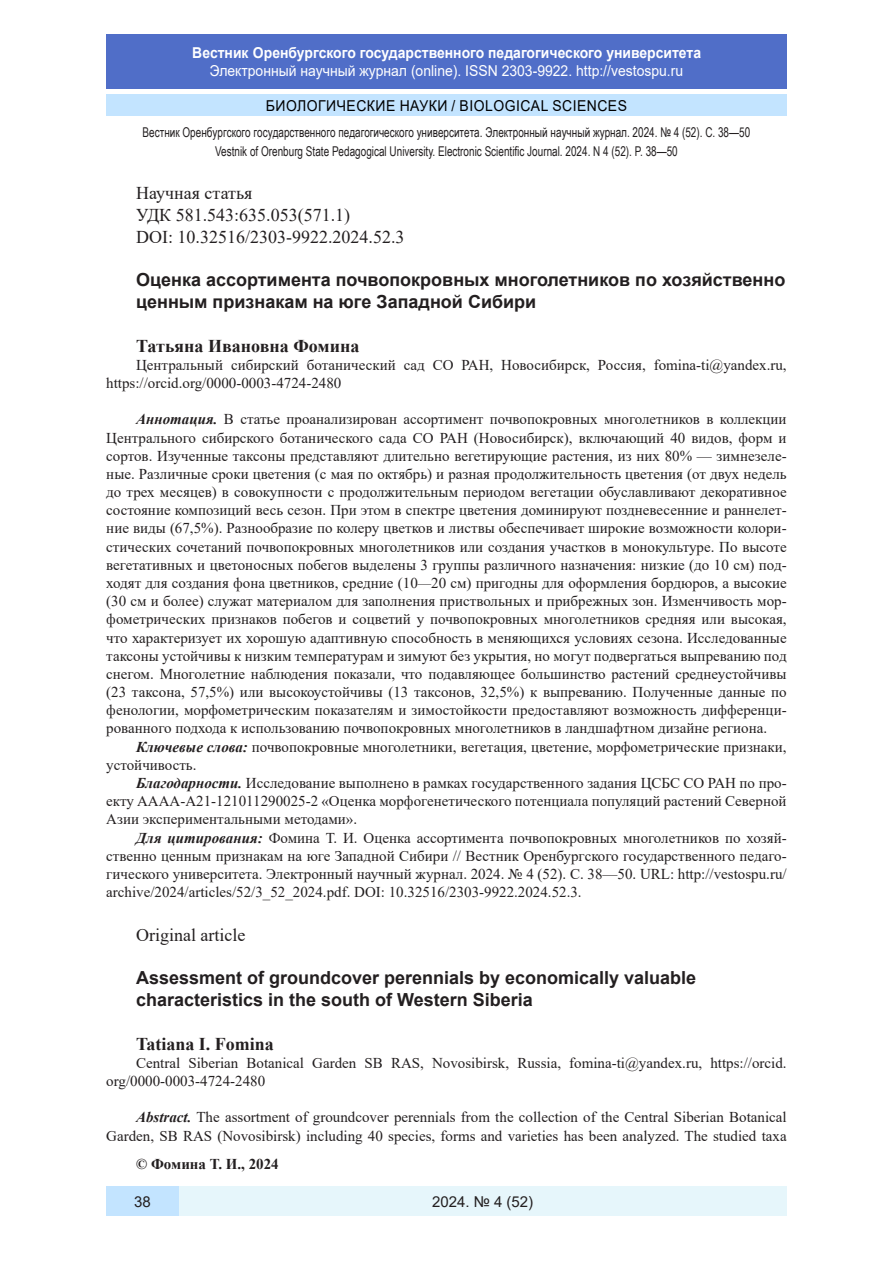
<style>
.page{position:relative;width:893px;height:1263px;background:#fff}
.page>*{position:absolute;margin:0;border:0;box-sizing:border-box;transform-origin:0 0}
.Заголовок_2{font:700 18px/21.8px "Arial";color:#231f20}
.Стиль2{font:18px "Times New Roman";color:#231f20}
.Заголовок_2-2{font:700 18px "Times New Roman";color:#231f20}
.литература{font:15px/18.1px "Times New Roman";color:#231f20}
.t1{font:15px "Arial";color:#fff;scale:.93 1}
.t2{font:700 15px "Arial";color:#fff;scale:.93 1}
.t3{font:15px "Arial";letter-spacing:.035em;color:#000;scale:.93 1}
.Стиль2-2{font:700 15px "Times New Roman";color:#231f20}
.t4{font:15px "Arial";color:#231f20}
.литература-2{font:13.5px "Arial Narrow";color:#231f20;scale:.9 1}
.s1{font-weight:700;font-style:italic}
.s2{font-style:italic}
</style>
<div class="page">
<div style="left:106px;top:34px;width:681px;height:55px;background:#506ec8"></div>
<div style="left:106px;top:95px;width:681px;height:21px;background:#c3e4ff"></div>
<div style="left:179px;top:1186px;width:608px;height:30px;background:#e6f6fb"></div>
<div style="left:106px;top:1186px;width:73px;height:30px;background:#c3e4ff"></div>
<p class="t2" style="left:192px;top:42px;width:549px">Вестник Оренбургского государственного педагогического университета</p>
<p class="t1" style="left:210px;top:60px;width:511px">Электронный научный журнал (online). ISSN 2303-9922. http://vestospu.ru</p>
<p class="t3" style="left:266px;top:95px;width:390px">БИОЛОГИЧЕСКИЕ НАУКИ / BIOLOGICAL SCIENCES</p>
<p class="литература-2" style="left:143px;top:123px;width:677px">Вестник Оренбургского государственного педагогического университета. Электронный научный журнал. 2024. № 4 (52). С. 38—50</p>
<p class="литература-2" style="left:215px;top:141px;width:516px">Vestnik of Orenburg State Pedagogical University. Electronic Scientific Journal. 2024. N 4 (52). P. 38—50</p>
<p class="Стиль2" style="left:136px;top:180px;width:118px">Научная статья</p>
<p class="Стиль2" style="left:136px;top:202px;width:216px">УДК 581.543:635.053(571.1)</p>
<p class="Стиль2" style="left:136px;top:224px;width:270px">DOI: 10.32516/2303-9922.2024.52.3</p>
<p class="Заголовок_2" style="left:136px;top:269px;width:651px">Оценка ассортимента почвопокровных многолетников по хозяйственно ценным признакам на юге Западной Сибири</p>
<p class="Заголовок_2-2" style="left:136px;top:333px;width:225px">Татьяна Ивановна Фомина</p>
<p class="литература" style="left:106px;top:355px;width:682px;text-indent:30px">Центральный сибирский ботанический сад СО РАН, Новосибирск, Россия, fomina-ti@yandex.ru, https://orcid.org/0000-0003-4724-2480</p>
<p class="литература" style="left:106px;top:410px;width:682px;text-align:justify;text-indent:30px"><span class="s1">Аннотация.</span> В статье проанализирован ассортимент почвопокровных многолетников в коллекции Центрального сибирского ботанического сада СО РАН (Новосибирск), включающий 40 видов, форм и сортов. Изученные таксоны представляют длительно вегетирующие растения, из них 80% — зимнезеле&shy;ные. Различные сроки цветения (с мая по октябрь) и разная продолжительность цветения (от двух недель до трех месяцев) в совокупности с продолжительным периодом вегетации обуславливают декоративное состояние композиций весь сезон. При этом в спектре цветения доминируют поздневесенние и раннелет&shy;ние виды (67,5%). Разнообразие по колеру цветков и листвы обеспечивает широкие возможности колори&shy;стических сочетаний почвопокровных многолетников или создания участков в монокультуре. По высоте вегетативных и цветоносных побегов выделены 3 группы различного назначения: низкие (до 10 см) под&shy;ходят для создания фона цветников, средние (10<span class="s2">—</span>20 см) пригодны для оформления бордюров, а высокие (30 см и более) служат материалом для заполнения приствольных и прибрежных зон. Изменчивость мор&shy;фометрических признаков побегов и соцветий у почвопокровных многолетников средняя или высокая, что характеризует их хорошую адаптивную способность в меняющихся условиях сезона. Исследованные таксоны устойчивы к низким температурам и зимуют без укрытия, но могут подвергаться выпреванию под снегом. Многолетние наблюдения показали, что подавляющее большинство растений среднеустойчивы (23 таксона, 57,5%) или высокоустойчивы (13 таксонов, 32,5%) к выпреванию. Полученные данные по фенологии, морфометрическим показателям и зимостойкости предоставляют возможность дифференци&shy;рованного подхода к использованию почвопокровных многолетников в ландшафтном дизайне региона.</p>
<p class="литература" style="left:106px;top:737px;width:682px;text-indent:30px"><span class="s1">Ключевые слова:</span> почвопокровные многолетники, вегетация, цветение, морфометрические признаки, устойчивость.</p>
<p class="литература" style="left:106px;top:773px;width:682px;text-align:justify;text-indent:30px"><span class="s1">Благодарности.</span> Исследование выполнено в рамках государственного задания ЦСБС СО РАН по про&shy;екту АААА-А21-121011290025-2 «Оценка морфогенетического потенциала популяций растений Северной Азии экспериментальными методами».</p>
<p class="литература" style="left:106px;top:828px;width:682px;text-align:justify;text-indent:30px"><span class="s1">Для цитирования:</span> Фомина Т. И. Оценка ассортимента почвопокровных многолетников по хозяй&shy;ственно ценным признакам на юге Западной Сибири // Вестник Оренбургского государственного педаго&shy;гического университета. Электронный научный журнал. 2024. № 4 (52). С. 38—50. URL: http://vestospu.ru/ archive/2024/articles/52/3_52_2024.pdf. DOI: 10.32516/2303-9922.2024.52.3.</p>
<p class="Стиль2" style="left:136px;top:922px;width:111px">Original article</p>
<p class="Заголовок_2" style="left:136px;top:967px;width:562px">Assessment of groundcover perennials by economically valuable characteristics in the south of Western Siberia</p>
<p class="Заголовок_2-2" style="left:136px;top:1030px;width:139px">Tatiana I. Fomina</p>
<p class="литература" style="left:106px;top:1053px;width:682px;text-indent:30px">Central Siberian Botanical Garden SB RAS, Novosibirsk, Russia, fomina-ti@yandex.ru, https://orcid. org/0000-0003-4724-2480</p>
<p class="литература" style="left:106px;top:1108px;width:682px;text-align:right"><span class="s1">Abstract.</span> The assortment of groundcover perennials from the collection of the Central Siberian Botanical<br>Garden, SB RAS (Novosibirsk) including 40 species, forms and varieties has been analyzed. The studied taxa</p>
<p class="Стиль2-2" style="left:136px;top:1153px;width:144px">© Фомина Т. И., 2024</p>
<p class="t4" style="left:134px;top:1191px;width:18px">38</p>
<p class="t4" style="left:432px;top:1192px;width:103px">2024. № 4 (52)</p>
</div>
